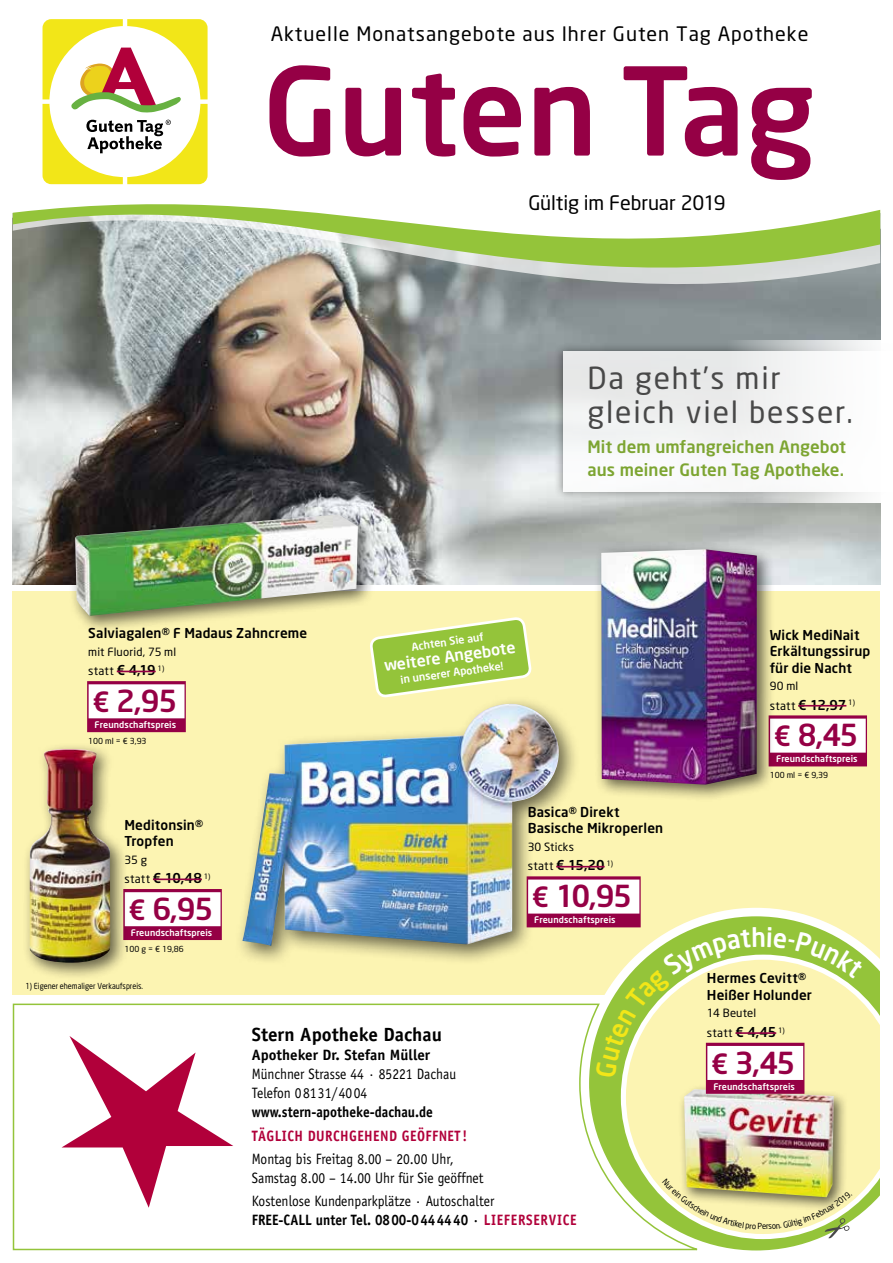
<style>
.page{position:relative;width:893px;height:1263px;background:#fff}
.page>*{position:absolute;margin:0;border:0;box-sizing:border-box;transform-origin:0 0}
.t1{font:500 120.15px "Neo Sans";letter-spacing:-.005em;color:#950045}
.t2{font:30px/33.8px "Neo Sans";letter-spacing:.06em;color:#484848}
.t3{font:500 30px "Neo Sans";letter-spacing:-.05em;color:#950045}
.t4{font:19.65px "Neo Sans";letter-spacing:.05em;color:#000}
.t5{font:19.65px "Neo Sans";letter-spacing:-.005em;color:#000}
.t6{font:700 19.2px "Officina Sans";color:#000}
.t7{font:500 16.95px/22.5px "Neo Sans";letter-spacing:.005em;color:#7da532}
.t8{font:500 15.75px "Neo Sans";color:#fff}
.t9{font:15px/19.2px "Officina Sans";color:#000;scale:.9 1}
.t10{font:700 15px "Officina Sans";color:#000;scale:.9 1}
.t11{font:700 15px "Officina Sans";letter-spacing:.03em;color:#b1003a;scale:.9 1}
.t12{font:700 15px "Officina Sans";color:#000}
.t13{font:500 13.5px/16.5px "Neo Sans";letter-spacing:.01em;color:#000}
.t14{font:11.55px "Neo Sans";letter-spacing:.025em;color:#000}
.t15{font:11.25px "Neo Sans";letter-spacing:.015em;color:#000}
.t16{font:500 10.65px "Neo Sans";color:#fff}
.t17{font:500 9px "Neo Sans";letter-spacing:.01em;color:#fff}
.t18{font:8.25px "Neo Sans";color:#000;scale:.88 1}
.t19{font:8.25px "Neo Sans";color:#000}
.s1{font-weight:500;font-size:13.5px}
.s2{font-size:27.6px}
.s3{font-weight:400;font-size:11.55px}
.s4{font-weight:700}
.s5{font-weight:700;color:#b1003a}
</style>
<div class="page">
<img style="left:13px;top:322px;width:867px;height:263px">
<div style="left:13px;top:591px;width:867px;height:404px;background:#fcf4b2"></div>
<svg style="left:13px;top:173px;width:867px;height:149px"></svg>
<svg style="left:43px;top:19px;width:165px;height:165px"></svg>
<svg style="left:581px;top:908px;width:294px;height:343px"></svg>
<svg style="left:706px;top:954px;width:174px;height:285px"></svg>
<div style="left:553px;top:342px;width:340px;height:159px;background:#000;opacity:.6"></div>
<div style="left:563px;top:351px;width:330px;height:141px;background:#f0f2f2"></div>
<svg style="left:727px;top:340px;width:166px;height:162px"></svg>
<svg style="left:12px;top:1002px;width:694px;height:249px"></svg>
<div style="left:769px;top:715px;width:98px;height:51px;background:#950045"></div>
<div style="left:770px;top:719px;width:96px;height:34px;background:#fff"></div>
<hr style="left:798px;top:705px;width:48px;height:1px;background:#950045">
<div style="left:594px;top:542px;width:181px;height:260px;background:#000;opacity:.6"></div>
<img style="left:601px;top:549px;width:156px;height:236px">
<div style="left:123px;top:889px;width:99px;height:51px;background:#950045"></div>
<div style="left:125px;top:892px;width:96px;height:34px;background:#fff"></div>
<hr style="left:153px;top:878px;width:49px;height:2px;background:#950045">
<div style="left:22px;top:742px;width:106px;height:239px;background:#000;opacity:.6"></div>
<img style="left:29px;top:748px;width:81px;height:215px">
<div style="left:68px;top:508px;width:307px;height:125px;background:#000;opacity:.6"></div>
<img style="left:75px;top:514px;width:283px;height:102px">
<div style="left:87px;top:681px;width:99px;height:51px;background:#950045"></div>
<div style="left:89px;top:684px;width:96px;height:34px;background:#fff"></div>
<hr style="left:117px;top:671px;width:39px;height:1px;background:#950045">
<svg style="left:370px;top:618px;width:161px;height:77px"></svg>
<div style="left:234px;top:695px;width:347px;height:272px;background:#000;opacity:.6"></div>
<img style="left:242px;top:704px;width:317px;height:242px">
<div style="left:527px;top:876px;width:114px;height:51px;background:#950045"></div>
<div style="left:528px;top:879px;width:111px;height:34px;background:#fff"></div>
<hr style="left:556px;top:866px;width:49px;height:1px;background:#950045">
<div style="left:678px;top:1083px;width:171px;height:129px;background:#000;opacity:.6"></div>
<img style="left:684px;top:1089px;width:150px;height:90px">
<div style="left:706px;top:1043px;width:98px;height:51px;background:#950045"></div>
<div style="left:707px;top:1046px;width:96px;height:34px;background:#fff"></div>
<svg style="left:595px;top:927px;width:269px;height:150px"></svg>
<img style="left:662px;top:1179px;width:190px;height:59px">
<h3 class="t4" style="left:271px;top:22px;width:539px">Aktuelle Monatsangebote aus Ihrer Guten Tag Apotheke</h3>
<h1 class="t1" style="left:263px;top:35px;width:554px">Guten Tag</h1>
<h3 class="t5" style="left:528px;top:191px;width:199px">Gültig im Februar 2019</h3>
<p class="t13" style="left:88px;top:625px;width:221px">Salviagalen® F Madaus Zahncreme</p>
<p class="t15" style="left:88px;top:645px;width:89px">mit Fluorid, 75 ml</p>
<p class="t14" style="left:88px;top:664px;width:78px">statt <span class="s1">€ 4,19</span> <sup>1)</sup></p>
<h2 class="t3" style="left:92px;top:682px;width:86px"><span class="s2">€</span> 2,95</h2>
<p class="t17" style="left:95px;top:719px;width:83px">Freundschaftspreis</p>
<p class="t19" style="left:88px;top:736px;width:60px">100 ml = € 3,93</p>
<p class="t13" style="left:124px;top:816px;width:80px">Meditonsin®<br>Tropfen</p>
<p class="t15" style="left:124px;top:852px;width:24px">35 g</p>
<p class="t13" style="left:124px;top:869px;width:88px"><span class="s3">statt</span> € 10,48 <sup>1)</sup></p>
<h2 class="t3" style="left:129px;top:890px;width:86px"><span class="s2">€</span> 6,95</h2>
<p class="t17" style="left:131px;top:927px;width:83px">Freundschaftspreis</p>
<p class="t19" style="left:124px;top:944px;width:61px">100 g = € 19,86</p>
<h2 class="t2" style="left:587px;top:360px;width:267px">Da geht’s mir gleich viel besser.</h2>
<p class="t7" style="left:587px;top:435px;width:260px">Mit dem umfangreichen Angebot aus meiner Guten Tag Apotheke.</p>
<p class="t16" style="left:411px;top:640px;width:74px;rotate:-8deg">Achten Sie auf</p>
<p class="t8" style="left:383px;top:656px;width:134px;rotate:-8deg">weitere Angebote</p>
<p class="t16" style="left:400px;top:673px;width:105px;rotate:-8deg">in unserer Apotheke!</p>
<p class="t13" style="left:528px;top:803px;width:137px">Basica® Direkt<br>Basische Mikroperlen</p>
<p class="t15" style="left:528px;top:840px;width:48px">30 Sticks</p>
<p class="t13" style="left:528px;top:857px;width:87px"><span class="s3">statt</span> € 15,20 <sup>1)</sup></p>
<h2 class="t3" style="left:532px;top:877px;width:102px"><span class="s2">€</span> 10,95</h2>
<p class="t17" style="left:534px;top:914px;width:83px">Freundschaftspreis</p>
<p class="t13" style="left:770px;top:626px;width:102px">Wick MediNait<br>Erkältungssirup für die Nacht</p>
<p class="t15" style="left:770px;top:679px;width:30px">90 ml</p>
<p class="t13" style="left:770px;top:696px;width:87px"><span class="s3">statt</span> € 12,97 <sup>1)</sup></p>
<h2 class="t3" style="left:774px;top:716px;width:86px"><span class="s2">€</span> 8,45</h2>
<p class="t17" style="left:776px;top:753px;width:83px">Freundschaftspreis</p>
<p class="t19" style="left:770px;top:770px;width:60px">100 ml = € 9,39</p>
<p class="t18" style="left:26px;top:980px;width:135px">1) Eigener ehemaliger Verkaufspreis.</p>
<p class="t6" style="left:252px;top:1022px;width:192px">Stern Apotheke Dachau</p>
<p class="t12" style="left:252px;top:1045px;width:180px">Apotheker Dr. Stefan Müller</p>
<p class="t9" style="left:252px;top:1064px;width:229px">Münchner Strasse 44 · 85221 Dachau<br>Telefon 08131/4004</p>
<p class="t10" style="left:252px;top:1103px;width:203px">www.stern-apotheke-dachau.de</p>
<p class="t11" style="left:252px;top:1126px;width:241px">TÄGLICH DURCHGEHEND GEÖFFNET!</p>
<p class="t9" style="left:252px;top:1149px;width:259px">Montag bis Freitag 8.00 – 20.00 Uhr,<br>Samstag 8.00 – 14.00 Uhr für Sie geöffnet</p>
<p class="t9" style="left:252px;top:1191px;width:362px">Kostenlose Kundenparkplätze · Autoschalter<br><span class="s4">FREE-CALL unter Tel. 0800-0444440 ·</span> <span class="s5">LIEFERSERVICE</span></p>
<p class="t13" style="left:707px;top:970px;width:107px">Hermes Cevitt®<br>Heißer Holunder</p>
<p class="t15" style="left:707px;top:1006px;width:51px">14 Beutel</p>
<p class="t14" style="left:707px;top:1025px;width:79px">statt <span class="s1">€ 4,45</span> <sup>1)</sup></p>
<h2 class="t3" style="left:711px;top:1043px;width:86px"><span class="s2">€</span> 3,45</h2>
<p class="t17" style="left:713px;top:1081px;width:83px">Freundschaftspreis</p>
</div>
